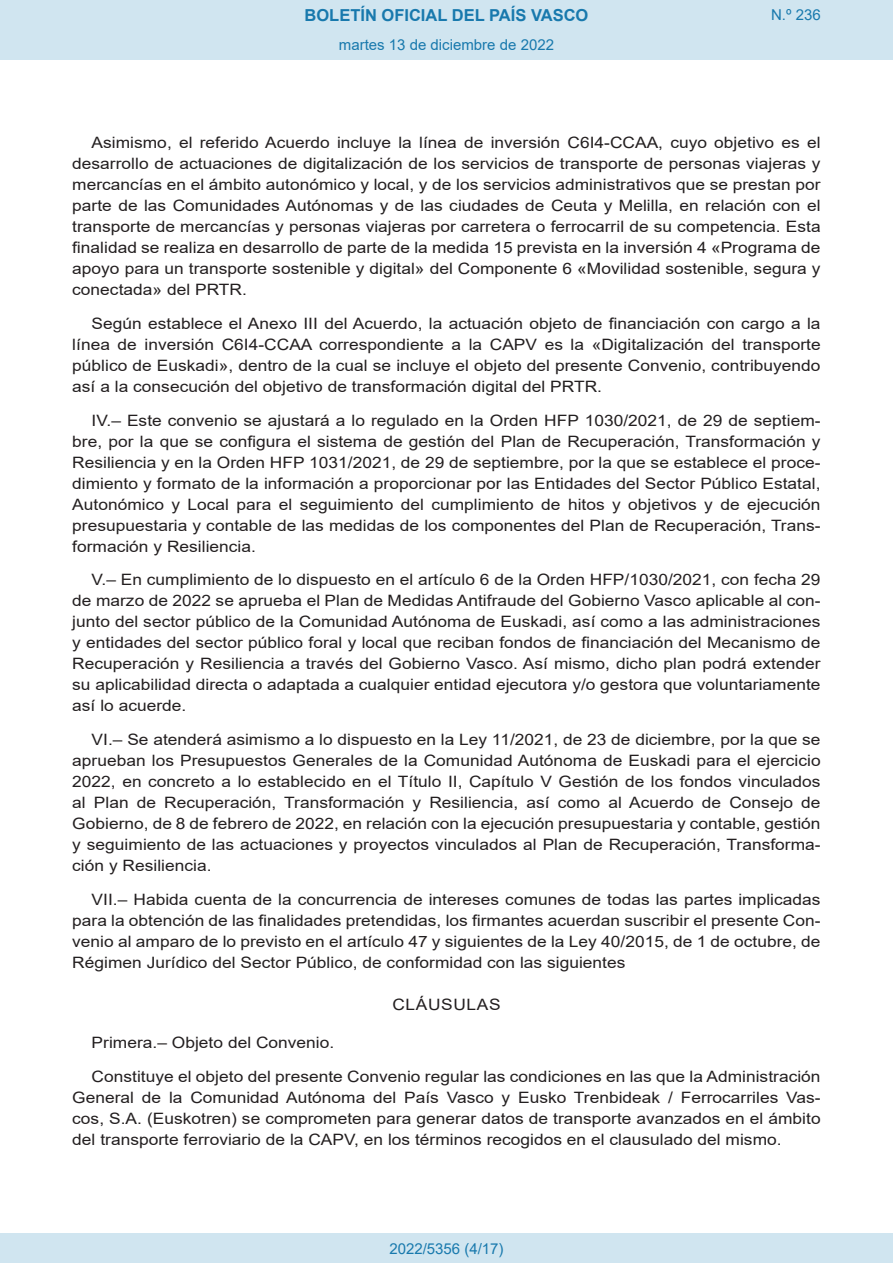
<style>
.page{position:relative;width:893px;height:1263px;background:#fff}
.page>*{position:absolute;margin:0;border:0;box-sizing:border-box;transform-origin:0 0}
.t1{font:700 16.5px "Arial";color:#1879ad}
.BOPVDetalle{font:15.6px/21px "Arial";color:#231f20;text-align:justify;scale:1.11 1}
.BOPVClave{font:15.6px "Arial";letter-spacing:.035em;color:#231f20;scale:1.11 1}
.Paginacion_Centro{font:15px "Arial";color:#1879ad}
</style>
<div class="page">
<div style="left:0;top:0;width:893px;height:60px;background:#d0e5f0"></div>
<div style="left:0;top:1233px;width:893px;height:30px;background:#d0e5f0"></div>
<p class="t1" style="left:305px;top:3px;width:285px">BOLETÍN OFICIAL DEL PAÍS VASCO</p>
<p class="Paginacion_Centro" style="left:339px;top:35px;width:217px">martes 13 de diciembre de 2022</p>
<p class="Paginacion_Centro" style="left:771px;top:5px;width:51px">N.º 236</p>
<p class="BOPVDetalle" style="left:72px;top:132px;width:676px;text-indent:19px">Asimismo, el referido Acuerdo incluye la línea de inversión C6I4-CCAA, cuyo objetivo es el desarrollo de actuaciones de digitalización de los servicios de transporte de personas viajeras y mercancías en el ámbito autonómico y local, y de los servicios administrativos que se prestan por parte de las Comunidades Autónomas y de las ciudades de Ceuta y Melilla, en relación con el transporte de mercancías y personas viajeras por carretera o ferrocarril de su competencia. Esta finalidad se realiza en desarrollo de parte de la medida 15 prevista en la inversión 4 «Programa de apoyo para un transporte sostenible y digital» del Componente 6 «Movilidad sostenible, segura y conectada» del PRTR.</p>
<p class="BOPVDetalle" style="left:72px;top:313px;width:676px;text-indent:19px">Según establece el Anexo III del Acuerdo, la actuación objeto de financiación con cargo a la línea de inversión C6I4-CCAA correspondiente a la CAPV es la «Digitalización del transporte público de Euskadi», dentro de la cual se incluye el objeto del presente Convenio, contribuyendo así a la consecución del objetivo de transformación digital del PRTR.</p>
<p class="BOPVDetalle" style="left:72px;top:410px;width:676px;text-indent:19px">IV.– Este convenio se ajustará a lo regulado en la Orden HFP 1030/2021, de 29 de septiem&shy;bre, por la que se configura el sistema de gestión del Plan de Recuperación, Transformación y Resiliencia y en la Orden HFP 1031/2021, de 29 de septiembre, por la que se establece el proce&shy;dimiento y formato de la información a proporcionar por las Entidades del Sector Público Estatal, Autonómico y Local para el seguimiento del cumplimiento de hitos y objetivos y de ejecución presupuestaria y contable de las medidas de los componentes del Plan de Recuperación, Trans&shy;formación y Resiliencia.</p>
<p class="BOPVDetalle" style="left:72px;top:569px;width:676px;text-indent:19px">V.– En cumplimiento de lo dispuesto en el artículo 6 de la Orden HFP/1030/2021, con fecha 29 de marzo de 2022 se aprueba el Plan de Medidas Antifraude del Gobierno Vasco aplicable al con&shy;junto del sector público de la Comunidad Autónoma de Euskadi, así como a las administraciones y entidades del sector público foral y local que reciban fondos de financiación del Mecanismo de Recuperación y Resiliencia a través del Gobierno Vasco. Así mismo, dicho plan podrá extender su aplicabilidad directa o adaptada a cualquier entidad ejecutora y/o gestora que voluntariamente así lo acuerde.</p>
<p class="BOPVDetalle" style="left:72px;top:729px;width:676px;text-indent:19px">VI.– Se atenderá asimismo a lo dispuesto en la Ley 11/2021, de 23 de diciembre, por la que se aprueban los Presupuestos Generales de la Comunidad Autónoma de Euskadi para el ejercicio 2022, en concreto a lo establecido en el Título II, Capítulo V Gestión de los fondos vinculados al Plan de Recuperación, Transformación y Resiliencia, así como al Acuerdo de Consejo de Gobierno, de 8 de febrero de 2022, en relación con la ejecución presupuestaria y contable, gestión y seguimiento de las actuaciones y proyectos vinculados al Plan de Recuperación, Transforma&shy;ción y Resiliencia.</p>
<p class="BOPVDetalle" style="left:72px;top:889px;width:676px;text-indent:19px">VII.– Habida cuenta de la concurrencia de intereses comunes de todas las partes implicadas para la obtención de las finalidades pretendidas, los firmantes acuerdan suscribir el presente Con&shy;venio al amparo de lo previsto en el artículo 47 y siguientes de la Ley 40/2015, de 1 de octubre, de Régimen Jurídico del Sector Público, de conformidad con las siguientes</p>
<p class="BOPVClave" style="left:392px;top:994px;width:99px">CLÁUSULAS</p>
<p class="BOPVDetalle" style="left:92px;top:1032px;width:220px">Primera.– Objeto del Convenio.</p>
<p class="BOPVDetalle" style="left:72px;top:1066px;width:676px;text-indent:19px">Constituye el objeto del presente Convenio regular las condiciones en las que la Administración General de la Comunidad Autónoma del País Vasco y Eusko Trenbideak / Ferrocarriles Vas&shy;cos, S.A. (Euskotren) se comprometen para generar datos de transporte avanzados en el ámbito del transporte ferroviario de la CAPV, en los términos recogidos en el clausulado del mismo.</p>
<p class="Paginacion_Centro" style="left:389px;top:1238px;width:116px">2022/5356 (4/17)</p>
</div>
